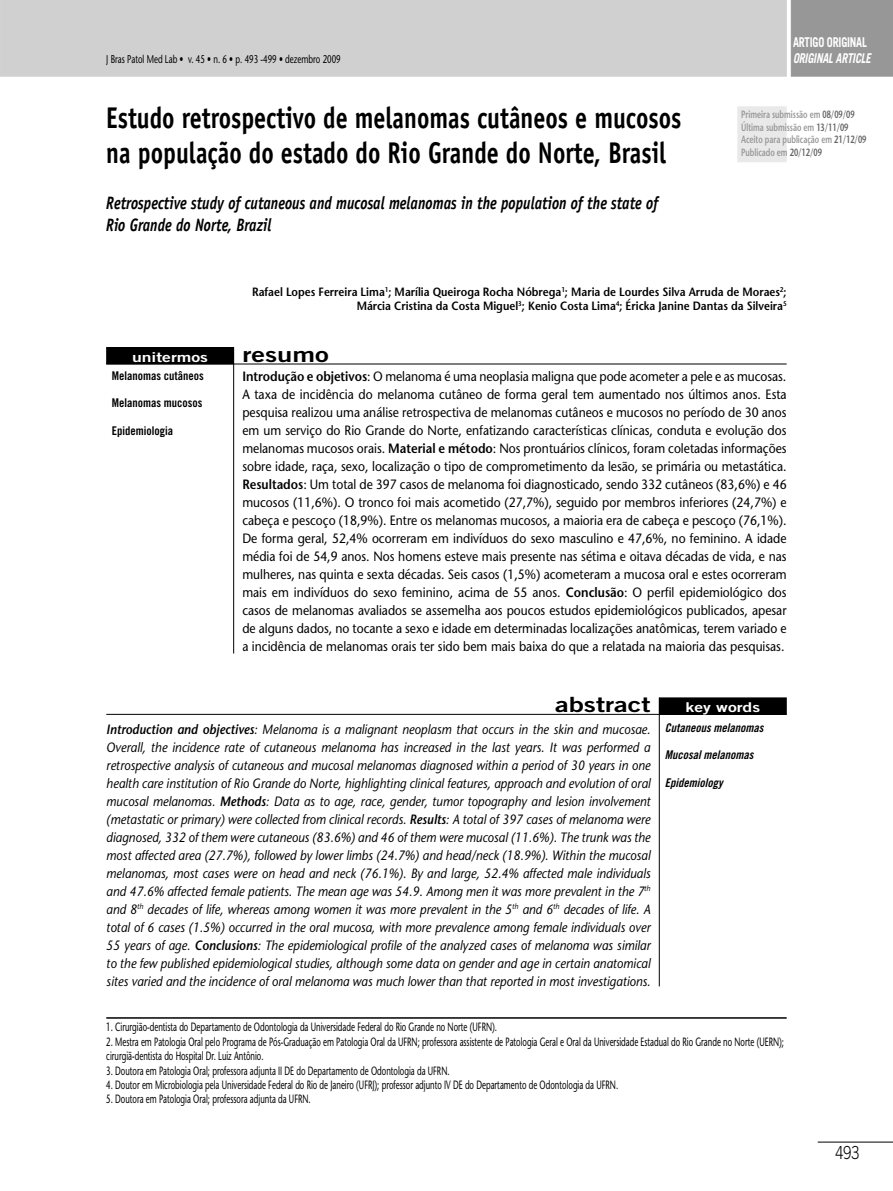
<style>
.page{position:relative;width:893px;height:1191px;background:#fff}
.page>*{position:absolute;margin:0;border:0;box-sizing:border-box;transform-origin:0 0}
.t1{font:700 30px/34.5px "Officina Sans Std";color:#000;scale:.8 1}
.t2{font:21px "Trade Gothic LT Std Bd 2";color:#000;scale:1.3 1}
.t3{font:italic 700 18px/21.6px "Officina Sans Std";color:#000;scale:.8 1}
.t4{font:300 18px "Trade Gothic LT Std";color:#000;scale:.8 1}
.t5{font:500 13.5px/18px "Stone Sans Std";color:#000;text-align:justify;scale:.9 1}
.t6{font:italic 500 13.5px/18px "Stone Sans Std";color:#000;text-align:justify;scale:.9 1}
.t7{font:13.5px "Trade Gothic LT Std Bd 2";color:#fff;scale:1.3 1}
.t8{font:italic 700 13.5px "Trade Gothic LT Std";letter-spacing:-.02em;color:#fff;scale:.8 1}
.t9{font:700 13.5px "Trade Gothic LT Std";color:#fff;scale:.8 1}
.t10{font:500 12px/14.4px "Stone Sans Std";color:#000;scale:.65 1}
.t11{font:600 12px/14.4px "Stone Sans Std";color:#000;text-align:right;scale:.9 1}
.t12{font:12px "Trade Gothic LT Std Bd Cn 20";color:#000}
.t13{font:12px "Trade Gothic LT Std Bd Cn 20 Obl";color:#000}
.t14{font:500 11.25px "Stone Sans Std";color:#000;scale:.7 1}
.t15{font:600 10.5px/12.6px "Stone Sans Std";color:#979797;scale:.7 1}
.s1{color:#636363}
.s2{font-weight:600}
</style>
<div class="page">
<div style="left:791px;top:0;width:102px;height:77px;background:#979797"></div>
<div style="left:0;top:0;width:787px;height:77px;background:#d0d0d0"></div>
<div style="left:737px;top:106px;width:50px;height:56px;background:#e9e9e9"></div>
<hr style="left:818px;top:1141px;width:75px;height:1px;background:#000">
<hr style="left:233px;top:347px;width:1px;height:306px;background:#000">
<div style="left:107px;top:347px;width:126px;height:17px;background:#000"></div>
<hr style="left:106px;top:364px;width:681px;height:1px;background:#000">
<div style="left:659px;top:698px;width:127px;height:16px;background:#000"></div>
<div style="left:659px;top:697px;width:128px;height:17px;border:1px solid #000"></div>
<hr style="left:659px;top:697px;width:1px;height:289px;background:#000">
<hr style="left:106px;top:714px;width:681px;height:1px;background:#000">
<div style="left:689px;top:703px;width:73px;height:12px;background:#000"></div>
<hr style="left:106px;top:1017px;width:681px;height:1px;background:#000">
<p class="t14" style="left:106px;top:53px;width:336px">J Bras Patol Med Lab • v. 45 • n. 6 • p. 493 -499 • dezembro 2009</p>
<h1 class="t1" style="left:106px;top:100px;width:720px">Estudo retrospectivo de melanomas cutâneos e mucosos na população do estado do Rio Grande do Norte, Brasil</h1>
<h3 class="t3" style="left:106px;top:192px;width:691px">Retrospective study of cutaneous and mucosal melanomas in the population of the state of<br>Rio Grande do Norte, Brazil</h3>
<p class="t9" style="left:793px;top:33px;width:94px">ARTIGO ORIGINAL</p>
<p class="t8" style="left:793px;top:50px;width:99px">ORIGINAL ARTICLE</p>
<p class="t15" style="left:741px;top:108px;width:181px">Primeira submissão em <span class="s1">08/09/09<br></span>Última submissão em <span class="s1">13/11/09<br></span>Aceito para publicação em <span class="s1">21/12/09<br></span>Publicado em <span class="s1">20/12/09</span></p>
<p class="t11" style="left:252px;top:284px;width:595px">Rafael Lopes Ferreira Lima<sup>1</sup>; Marília Queiroga Rocha Nóbrega<sup>1</sup>; Maria de Lourdes Silva Arruda de Moraes<sup>2</sup>;<br>Márcia Cristina da Costa Miguel<sup>3</sup>; Kenio Costa Lima<sup>4</sup>; Éricka Janine Dantas da Silveira<sup>5</sup></p>
<p class="t7" style="left:132px;top:349px;width:60px">unitermos</p>
<h2 class="t2" style="left:242px;top:341px;width:68px">resumo</h2>
<p class="t12" style="left:112px;top:368px;width:93px">Melanomas cutâneos</p>
<p class="t12" style="left:112px;top:396px;width:92px">Melanomas mucosos</p>
<p class="t12" style="left:112px;top:423px;width:63px">Epidemiologia</p>
<p class="t5" style="left:242px;top:368px;width:606px"><span class="s2">Introdução e objetivos</span>: O melanoma é uma neoplasia maligna que pode acometer a pele e as mucosas.<br>A taxa de incidência do melanoma cutâneo de forma geral tem aumentado nos últimos anos. Esta pesquisa realizou uma análise retrospectiva de melanomas cutâneos e mucosos no período de 30 anos em um serviço do Rio Grande do Norte, enfatizando características clínicas, conduta e evolução dos melanomas mucosos orais. <span class="s2">Material e método</span>: Nos prontuários clínicos, foram coletadas informações sobre idade, raça, sexo, localização o tipo de comprometimento da lesão, se primária ou metastática.<br><span class="s2">Resultados</span>: Um total de 397 casos de melanoma foi diagnosticado, sendo 332 cutâneos (83,6%) e 46 mucosos (11,6%). O tronco foi mais acometido (27,7%), seguido por membros inferiores (24,7%) e cabeça e pescoço (18,9%). Entre os melanomas mucosos, a maioria era de cabeça e pescoço (76,1%).<br>De forma geral, 52,4% ocorreram em indivíduos do sexo masculino e 47,6%, no feminino. A idade média foi de 54,9 anos. Nos homens esteve mais presente nas sétima e oitava décadas de vida, e nas mulheres, nas quinta e sexta décadas. Seis casos (1,5%) acometeram a mucosa oral e estes ocorreram mais em indivíduos do sexo feminino, acima de 55 anos. <span class="s2">Conclusão</span>: O perfil epidemiológico dos casos de melanomas avaliados se assemelha aos poucos estudos epidemiológicos publicados, apesar de alguns dados, no tocante a sexo e idade em determinadas localizações anatômicas, terem variado e a incidência de melanomas orais ter sido bem mais baixa do que a relatada na maioria das pesquisas.</p>
<h2 class="t2" style="left:555px;top:692px;width:75px">abstract</h2>
<p class="t6" style="left:106px;top:720px;width:606px"><span class="s2">Introduction and objectives</span>: Melanoma is a malignant neoplasm that occurs in the skin and mucosae.<br>Overall, the incidence rate of cutaneous melanoma has increased in the last years. It was performed a retrospective analysis of cutaneous and mucosal melanomas diagnosed within a period of 30 years in one health care institution of Rio Grande do Norte, highlighting clinical features, approach and evolution of oral mucosal melanomas. <span class="s2">Methods</span>: Data as to age, race, gender, tumor topography and lesion involvement (metastatic or primary) were collected from clinical records. <span class="s2">Results</span>: A total of 397 cases of melanoma were diagnosed, 332 of them were cutaneous (83.6%) and 46 of them were mucosal (11.6%). The trunk was the most affected area (27.7%), followed by lower limbs (24.7%) and head/neck (18.9%). Within the mucosal melanomas, most cases were on head and neck (76.1%). By and large, 52.4% affected male individuals and 47.6% affected female patients. The mean age was 54.9. Among men it was more prevalent in the 7<sup>th </sup>and 8<sup>th</sup> decades of life, whereas among women it was more prevalent in the 5<sup>th</sup> and 6<sup>th</sup> decades of life. A total of 6 cases (1.5%) occurred in the oral mucosa, with more prevalence among female individuals over 55 years of age. <span class="s2">Conclusions</span>: The epidemiological profile of the analyzed cases of melanoma was similar to the few published epidemiological studies, although some data on gender and age in certain anatomical sites varied and the incidence of oral melanoma was much lower than that reported in most investigations.</p>
<p class="t7" style="left:686px;top:699px;width:59px">key words</p>
<p class="t13" style="left:665px;top:720px;width:100px">Cutaneous melanomas</p>
<p class="t13" style="left:665px;top:748px;width:90px">Mucosal melanomas</p>
<p class="t13" style="left:665px;top:775px;width:59px">Epidemiology</p>
<p class="t10" style="left:106px;top:1020px;width:603px">1. Cirurgião-dentista do Departamento de Odontologia da Universidade Federal do Rio Grande no Norte (UFRN).</p>
<p class="t10" style="left:106px;top:1034px;width:1044px">2. Mestra em Patologia Oral pelo Programa de Pós-Graduação em Patologia Oral da UFRN; professora assistente de Patologia Geral e Oral da Universidade Estadual do Rio Grande no Norte (UERN); cirurgiã-dentista do Hospital Dr. Luiz Antônio.</p>
<p class="t10" style="left:106px;top:1063px;width:530px">3. Doutora em Patologia Oral; professora adjunta II DE do Departamento de Odontologia da UFRN.</p>
<p class="t10" style="left:106px;top:1077px;width:789px">4. Doutor em Microbiologia pela Universidade Federal do Rio de Janeiro (UFRJ); professor adjunto IV DE do Departamento de Odontologia da UFRN.</p>
<p class="t10" style="left:106px;top:1092px;width:316px">5. Doutora em Patologia Oral; professora adjunta da UFRN.</p>
<h3 class="t4" style="left:836px;top:1141px;width:32px">493</h3>
</div>
